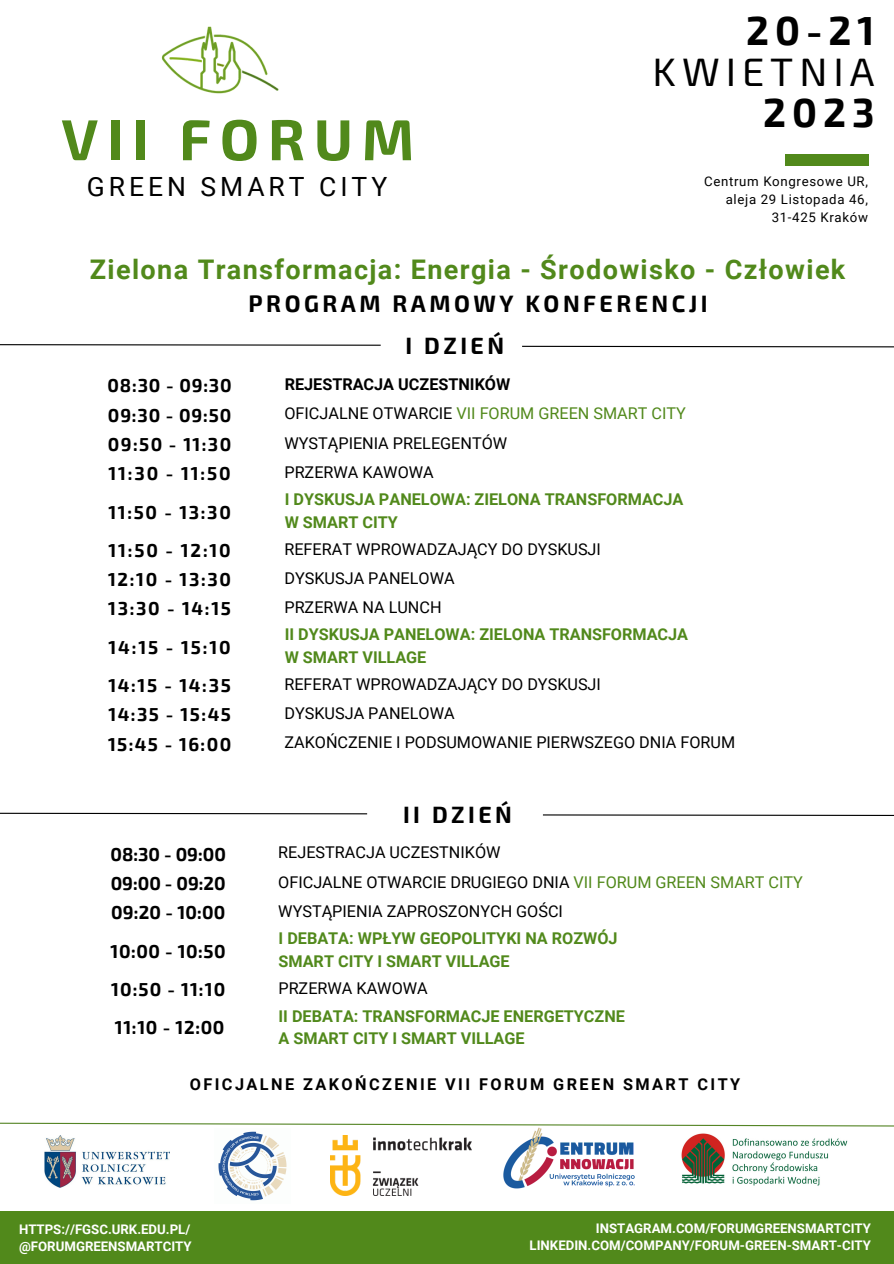
<style>
.page{position:relative;width:894px;height:1264px;background:#fff}
.page>*{position:absolute;margin:0;border:0;box-sizing:border-box;transform-origin:0 0}
.t1{font:700 57.75px "Exo 2";letter-spacing:.15em;color:#51891b}
.t2{font:700 39.75px "Exo 2";letter-spacing:.15em;color:#000}
.t3{font:39.75px "Exo 2";letter-spacing:.15em;color:#000}
.t4{font:700 27px "Roboto";letter-spacing:.05em;color:#51891b}
.t5{font:26.4px "Roboto";letter-spacing:.15em;color:#000}
.t6{font:700 23.25px "Exo 2";letter-spacing:.15em;color:#000}
.t7{font:700 23.1px "Exo 2";letter-spacing:.15em;color:#000}
.t8{font:700 18.3px "Exo 2";letter-spacing:.075em;color:#000}
.t9{font:16.2px "Roboto";color:#000}
.t10{font:700 16.2px/22.5px "Roboto";color:#51891b}
.t11{font:700 16.2px "Roboto";letter-spacing:.15em;color:#000}
.t12{font:16.2px "Roboto";color:#51891b}
.t13{font:700 16.2px "Roboto";color:#000}
.t14{font:700 13.2px/17.5px "Roboto";color:#fff;text-align:right}
.t15{font:13.2px/18px "Roboto";letter-spacing:.05em;color:#000;text-align:right}
.s1{color:#000}
.s2{color:#51891b}
</style>
<div class="page">
<div style="left:785px;top:154px;width:83px;height:11px;background:#51891b"></div>
<img style="left:161px;top:26px;width:118px;height:68px">
<div style="left:0;top:1211px;width:893px;height:52px;background:#51891b"></div>
<img style="left:218px;top:1131px;width:69px;height:70px">
<img style="left:681px;top:1133px;width:167px;height:53px">
<img style="left:330px;top:1135px;width:141px;height:60px">
<img style="left:503px;top:1127px;width:132px;height:62px">
<img style="left:45px;top:1135px;width:125px;height:52px">
<svg style="left:0;top:1122px;width:893px;height:5px"></svg>
<svg style="left:0;top:812px;width:368px;height:3px"></svg>
<svg style="left:543px;top:814px;width:350px;height:2px"></svg>
<svg style="left:0;top:344px;width:381px;height:2px"></svg>
<svg style="left:522px;top:345px;width:371px;height:3px"></svg>
<h1 class="t1" style="left:61px;top:102px;width:354px">VII FORUM</h1>
<h3 class="t5" style="left:87px;top:171px;width:302px">GREEN SMART CITY</h3>
<h2 class="t2" style="left:746px;top:5px;width:130px">20-21</h2>
<h2 class="t3" style="left:652px;top:46px;width:223px">KWIETNIA</h2>
<h2 class="t2" style="left:762px;top:87px;width:113px">2023</h2>
<p class="t15" style="left:704px;top:172px;width:165px">Centrum Kongresowe UR, aleja 29 Listopada 46,<br>31-425 Kraków</p>
<h3 class="t4" style="left:90px;top:254px;width:756px">Zielona Transformacja: Energia - Środowisko - Człowiek</h3>
<h3 class="t6" style="left:248px;top:288px;width:460px">PROGRAM RAMOWY KONFERENCJI</h3>
<h3 class="t7" style="left:405px;top:331px;width:100px">I DZIEŃ</h3>
<p class="t8" style="left:107px;top:374px;width:126px">08:30 - 09:30</p>
<p class="t13" style="left:285px;top:375px;width:227px">REJESTRACJA UCZESTNIKÓW</p>
<p class="t8" style="left:108px;top:403px;width:125px">09:30 - 09:50</p>
<p class="t12" style="left:284px;top:404px;width:403px"><span class="s1">OFICJALNE OTWARCIE</span> VII FORUM GREEN SMART CITY</p>
<p class="t8" style="left:108px;top:432px;width:125px">09:50 - 11:30</p>
<p class="t9" style="left:284px;top:433px;width:224px">WYSTĄPIENIA PRELEGENTÓW</p>
<p class="t8" style="left:108px;top:462px;width:124px">11:30 - 11:50</p>
<p class="t9" style="left:284px;top:463px;width:151px">PRZERWA KAWOWA</p>
<p class="t8" style="left:108px;top:500px;width:124px">11:50 - 13:30</p>
<p class="t10" style="left:285px;top:488px;width:400px">I DYSKUSJA PANELOWA: ZIELONA TRANSFORMACJA<br>W SMART CITY</p>
<p class="t8" style="left:108px;top:538px;width:124px">11:50 - 12:10</p>
<p class="t9" style="left:284px;top:539px;width:318px">REFERAT WPROWADZAJĄCY DO DYSKUSJI</p>
<p class="t8" style="left:108px;top:567px;width:124px">12:10 - 13:30</p>
<p class="t9" style="left:284px;top:569px;width:172px">DYSKUSJA PANELOWA</p>
<p class="t8" style="left:108px;top:597px;width:124px">13:30 - 14:15</p>
<p class="t9" style="left:284px;top:598px;width:159px">PRZERWA NA LUNCH</p>
<p class="t8" style="left:108px;top:635px;width:124px">14:15 - 15:10</p>
<p class="t10" style="left:285px;top:623px;width:405px">II DYSKUSJA PANELOWA: ZIELONA TRANSFORMACJA<br>W SMART VILLAGE</p>
<p class="t8" style="left:108px;top:673px;width:124px">14:15 - 14:35</p>
<p class="t9" style="left:284px;top:674px;width:318px">REFERAT WPROWADZAJĄCY DO DYSKUSJI</p>
<p class="t8" style="left:108px;top:702px;width:124px">14:35 - 15:45</p>
<p class="t9" style="left:284px;top:704px;width:172px">DYSKUSJA PANELOWA</p>
<p class="t8" style="left:108px;top:732px;width:125px">15:45 - 16:00</p>
<p class="t9" style="left:284px;top:733px;width:452px">ZAKOŃCZENIE I PODSUMOWANIE PIERWSZEGO DNIA FORUM</p>
<h3 class="t7" style="left:403px;top:799px;width:110px">II DZIEŃ</h3>
<p class="t8" style="left:110px;top:842px;width:117px">08:30 - 09:00</p>
<p class="t9" style="left:278px;top:843px;width:224px">REJESTRACJA UCZESTNIKÓW</p>
<p class="t8" style="left:111px;top:871px;width:116px">09:00 - 09:20</p>
<p class="t9" style="left:278px;top:872px;width:526px">OFICJALNE OTWARCIE DRUGIEGO DNIA <span class="s2">VII FORUM GREEN SMART CITY</span></p>
<p class="t8" style="left:111px;top:900px;width:116px">09:20 - 10:00</p>
<p class="t9" style="left:278px;top:902px;width:286px">WYSTĄPIENIA ZAPROSZONYCH GOŚCI</p>
<p class="t8" style="left:111px;top:939px;width:117px">10:00 - 10:50</p>
<p class="t10" style="left:278px;top:927px;width:340px">I DEBATA: WPŁYW GEOPOLITYKI NA ROZWÓJ<br>SMART CITY I SMART VILLAGE</p>
<p class="t8" style="left:111px;top:977px;width:116px">10:50 - 11:10</p>
<p class="t9" style="left:278px;top:978px;width:151px">PRZERWA KAWOWA</p>
<p class="t8" style="left:115px;top:1015px;width:111px">11:10 - 12:00</p>
<p class="t10" style="left:278px;top:1005px;width:348px">II DEBATA: TRANSFORMACJE ENERGETYCZNE<br>A SMART CITY I SMART VILLAGE</p>
<p class="t11" style="left:190px;top:1074px;width:551px">OFICJALNE ZAKOŃCZENIE VII FORUM GREEN SMART CITY</p>
<p class="t14" style="left:19px;top:1220px;width:174px;text-align:left">HTTPS://FGSC.URK.EDU.PL/ @FORUMGREENSMARTCITY</p>
<p class="t14" style="left:529px;top:1219px;width:343px">INSTAGRAM.COM/FORUMGREENSMARTCITY<br>LINKEDIN.COM/COMPANY/FORUM-GREEN-SMART-CITY</p>
</div>
